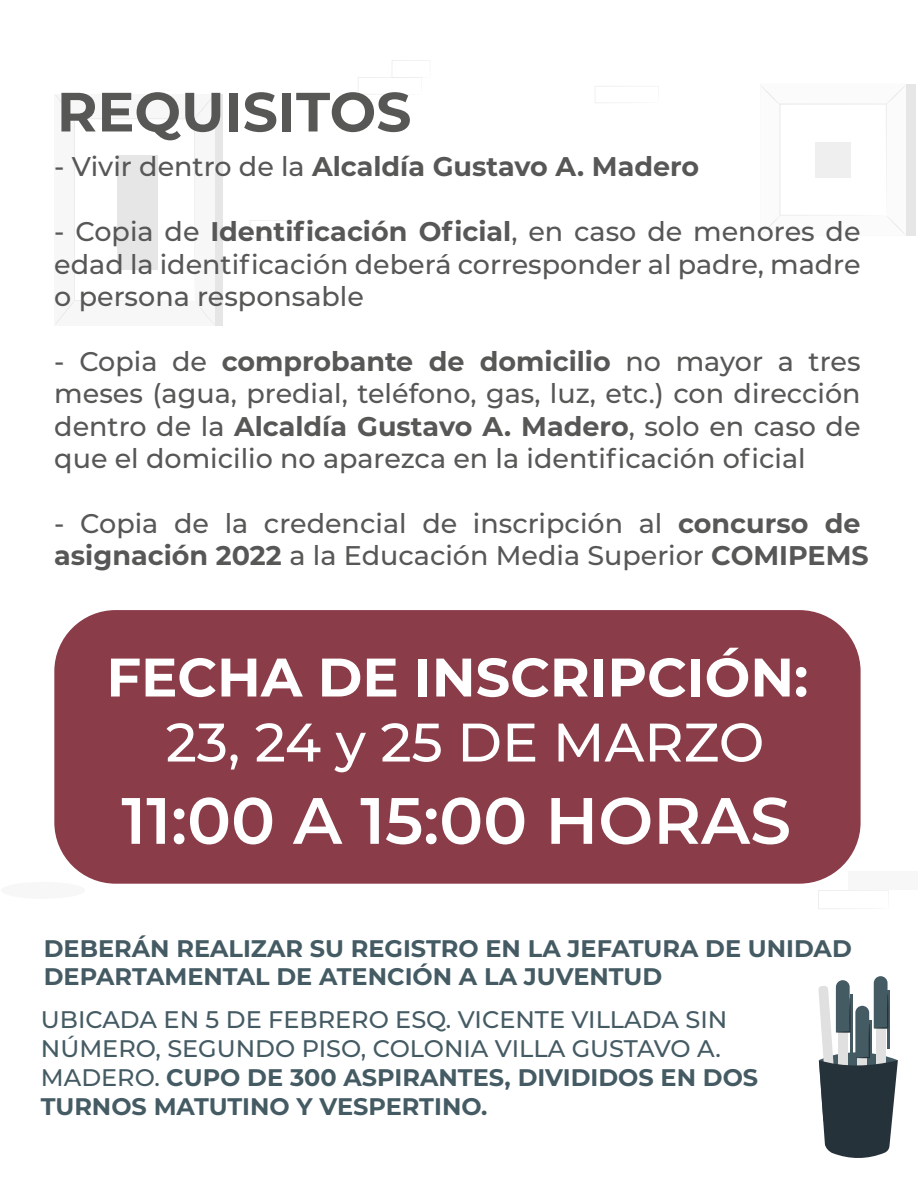
<style>
.page{position:relative;width:918px;height:1188px;background:#fff}
.page>*{position:absolute;margin:0;border:0;box-sizing:border-box;transform-origin:0 0}
.t1{font:600 65.4px "Montserrat";color:#fff}
.t2{font:700 55.2px "Montserrat";color:#575756}
.t3{font:700 54.15px "Montserrat";color:#fff}
.t4{font:500 54.15px "Montserrat";color:#fff}
.t5{font:500 27px/32.4px "Montserrat";color:#575756;text-align:justify}
.t6{font:700 27px "Montserrat";color:#575756}
.t7{font:500 24px/28.8px "Montserrat";color:#455b64}
.t8{font:700 24px/28.8px "Montserrat";color:#455b64}
.s1{font-weight:500}
.s2{font-weight:700}
</style>
<div class="page">
<div style="left:848px;top:872px;width:70px;height:18px;background:#f5f5f5"></div>
<svg style="left:818px;top:890px;width:71px;height:19px"></svg>
<svg style="left:358px;top:60px;width:72px;height:34px"></svg>
<div style="left:770px;top:84px;width:146px;height:152px;background:#e0e0e0"></div>
<div style="left:761px;top:84px;width:145px;height:152px;background:#fbfbfb"></div>
<div style="left:815px;top:142px;width:36px;height:35px;background:#ebebeb"></div>
<div style="left:63px;top:94px;width:160px;height:232px;background:#e0e0e0"></div>
<div style="left:55px;top:94px;width:160px;height:232px;background:#fff"></div>
<div style="left:117px;top:156px;width:40px;height:114px;background:#e0e0e0"></div>
<div style="left:1px;top:882px;width:84px;height:17px;background:#f5f5f5;border-radius:50%"></div>
<svg style="left:595px;top:86px;width:64px;height:17px"></svg>
<svg style="left:250px;top:220px;width:58px;height:18px"></svg>
<svg style="left:818px;top:976px;width:80px;height:182px"></svg>
<div style="left:54px;top:610px;width:807px;height:274px;background:#8b3c49;border-radius:61px"></div>
<h2 class="t2" style="left:57px;top:72px;width:356px">REQUISITOS</h2>
<p class="t6" style="left:54px;top:147px;width:646px"><span class="s1">- Vivir dentro de la</span> Alcaldía Gustavo A. Madero</p>
<p class="t5" style="left:54px;top:214px;width:808px">- Copia de <span class="s2">Identificación Oficial</span>, en caso de menores de edad la identificación deberá corresponder al padre, madre o persona responsable</p>
<p class="t5" style="left:54px;top:344px;width:808px">- Copia de <span class="s2">comprobante de domicilio</span> no mayor a tres meses (agua, predial, teléfono, gas, luz, etc.) con dirección dentro de la <span class="s2">Alcaldía Gustavo A. Madero</span>, solo en caso de que el domicilio no aparezca en la identificación oficial</p>
<p class="t5" style="left:54px;top:506px;width:816px">- Copia de la credencial de inscripción al <span class="s2">concurso de asignación 2022</span> a la Educación Media Superior <span class="s2">COMIPEMS</span></p>
<h3 class="t3" style="left:106px;top:638px;width:703px">FECHA DE INSCRIPCIÓN:</h3>
<h3 class="t4" style="left:166px;top:705px;width:600px">23, 24 y 25 DE MARZO</h3>
<h1 class="t1" style="left:121px;top:774px;width:671px">11:00 A 15:00 HORAS</h1>
<p class="t8" style="left:44px;top:933px;width:810px">DEBERÁN REALIZAR SU REGISTRO EN LA JEFATURA DE UNIDAD<br>DEPARTAMENTAL DE ATENCIÓN A LA JUVENTUD</p>
<p class="t7" style="left:41px;top:1004px;width:719px">UBICADA EN 5 DE FEBRERO ESQ. VICENTE VILLADA SIN NÚMERO, SEGUNDO PISO, COLONIA VILLA GUSTAVO A.<br>MADERO. <span class="s2">CUPO DE 300 ASPIRANTES, DIVIDIDOS EN DOS TURNOS MATUTINO Y VESPERTINO.</span></p>
</div>
